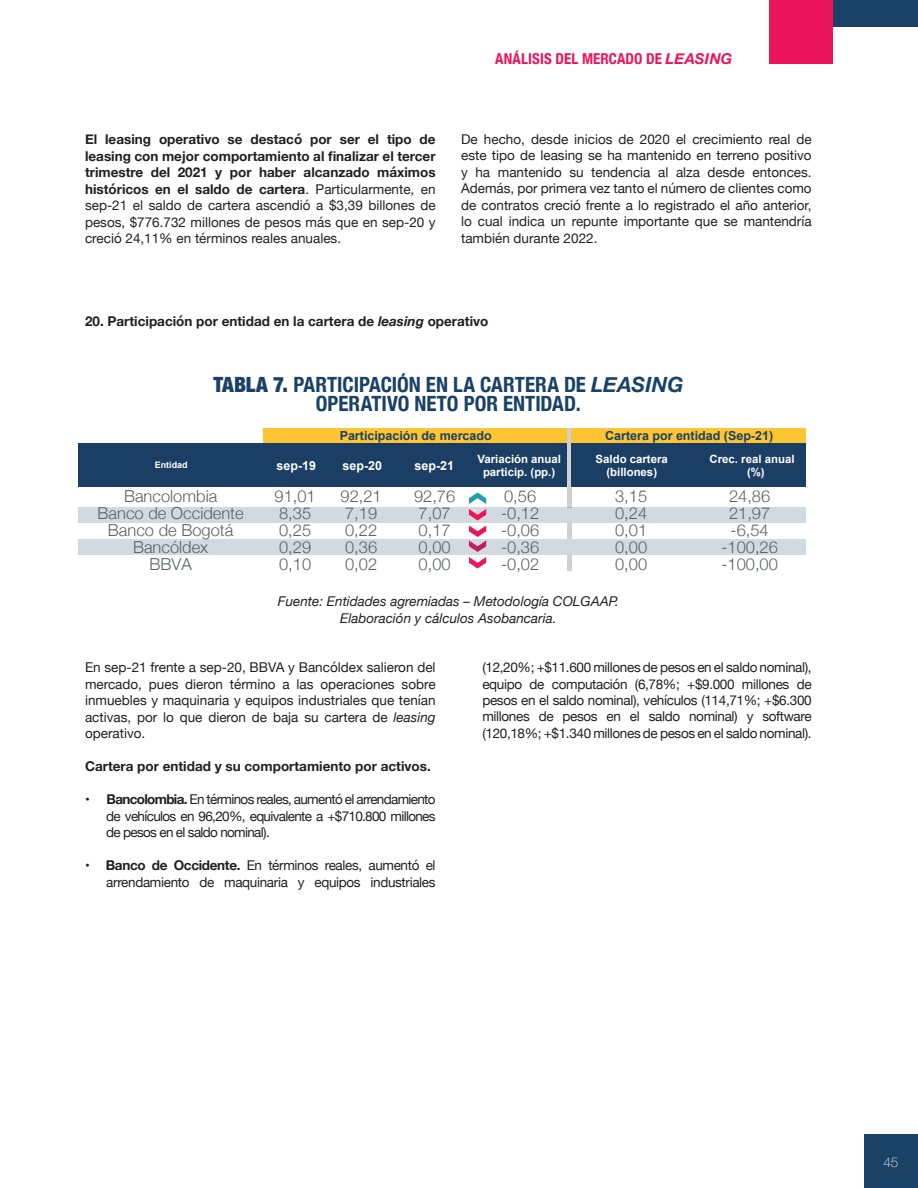
<style>
.page{position:relative;width:918px;height:1188px;background:#fff}
.page>*{position:absolute;margin:0;border:0;box-sizing:border-box;transform-origin:0 0}
.t1{font:700 condensed 21px/19.5px "Helvetica Neue";color:#1a4166;text-align:center}
.t2{font:300 16.5px/17.1px "Helvetica Neue";color:#5d6162}
.t3{font:700 condensed 15px "Helvetica Neue";letter-spacing:.005em;color:#ea155d}
.t4{font:13.5px/16.5px "Helvetica Neue";letter-spacing:-.025em;color:#231f20;text-align:justify}
.t5{font:700 13.5px/16.5px "Helvetica Neue";color:#231f20;text-align:justify}
.t6{font:italic 13.5px/16.5px "Helvetica Neue";color:#231f20;text-align:center}
.t7{font:100 13.5px "Helvetica Neue";color:#fff}
.t8{font:700 12.45px "Arial";color:#1a4263}
.t9{font:700 12.45px "Arial";color:#fff}
.t10{font:700 11.4px/13.6px "Arial";color:#fff;text-align:center}
.t11{font:700 9px "Arial";color:#fff}
.s1{font-style:italic;font-stretch:normal}
.s2{font-weight:400}
.s3{font-style:italic}
.s4{font-weight:900}
.s5{font-weight:700}
</style>
<div class="page">
<div style="left:864px;top:1134px;width:54px;height:54px;background:#1a4166"></div>
<div style="left:769px;top:0;width:64px;height:64px;background:#ea155d"></div>
<div style="left:833px;top:0;width:85px;height:27px;background:#1a4166"></div>
<div style="left:264px;top:428px;width:303px;height:16px;background:#fec432"></div>
<hr style="left:567px;top:428px;width:4px;height:16px;background:#cfd1d0">
<div style="left:571px;top:428px;width:235px;height:16px;background:#fec432"></div>
<div style="left:78px;top:444px;width:489px;height:43px;background:#1a3e64"></div>
<hr style="left:567px;top:444px;width:4px;height:43px;background:#cfd1d0">
<div style="left:571px;top:444px;width:235px;height:43px;background:#1a3e64"></div>
<hr style="left:567px;top:487px;width:4px;height:20px;background:#cfd1d0">
<div style="left:78px;top:507px;width:489px;height:16px;background:#d2d9e0"></div>
<svg style="left:567px;top:507px;width:4px;height:16px"></svg>
<div style="left:571px;top:507px;width:235px;height:16px;background:#d2d9e0"></div>
<hr style="left:567px;top:523px;width:4px;height:16px;background:#cfd1d0">
<div style="left:78px;top:539px;width:489px;height:16px;background:#d2d9e0"></div>
<hr style="left:567px;top:539px;width:4px;height:16px;background:#d2d9e0">
<div style="left:571px;top:539px;width:235px;height:16px;background:#d2d9e0"></div>
<hr style="left:567px;top:555px;width:4px;height:16px;background:#cfd1d0">
<svg style="left:469px;top:492px;width:17px;height:77px"></svg>
<p class="t3" style="left:495px;top:46px;width:239px">ANÁLISIS DEL MERCADO DE <span class="s1">LEASING</span></p>
<p class="t5" style="left:85px;top:131px;width:352px">El leasing operativo se destacó por ser el tipo de leasing con mejor comportamiento al finalizar el tercer trimestre del 2021 y por haber alcanzado máximos históricos en el saldo de cartera<span class="s2">. Particularmente, en sep-21 el saldo de cartera ascendió a $3,39 billones de pesos, $776.732 millones de pesos más que en sep-20 y creció 24,11% en términos reales anuales.</span></p>
<p class="t4" style="left:461px;top:132px;width:352px">De hecho, desde inicios de 2020 el crecimiento real de este tipo de leasing se ha mantenido en terreno positivo y ha mantenido su tendencia al alza desde entonces.<br>Además, por primera vez tanto el número de clientes como de contratos creció frente a lo registrado el año anterior, lo cual indica un repunte importante que se mantendría también durante 2022.</p>
<p class="t5" style="left:85px;top:313px;width:405px">20. Participación por entidad en la cartera de <span class="s3">leasing</span> operativo</p>
<h1 class="t1" style="left:213px;top:373px;width:471px"><span class="s4">TABLA 7.</span> PARTICIPACIÓN EN LA CARTERA DE <span class="s1">LEASING<br></span>OPERATIVO NETO POR ENTIDAD.</h1>
<p class="t8" style="left:340px;top:428px;width:154px">Participación de mercado</p>
<p class="t8" style="left:605px;top:428px;width:169px">Cartera por entidad (Sep-21)</p>
<p class="t9" style="left:277px;top:457px;width:41px">sep-19</p>
<p class="t9" style="left:343px;top:457px;width:41px">sep-20</p>
<p class="t9" style="left:415px;top:457px;width:41px">sep-21</p>
<p class="t10" style="left:477px;top:452px;width:85px">Variación anual particip. (pp.)</p>
<p class="t10" style="left:596px;top:452px;width:74px">Saldo cartera (billones)</p>
<p class="t10" style="left:747px;top:452px;width:49px;text-align:left;text-indent:-37px">Crec. real anual (%)</p>
<p class="t11" style="left:155px;top:459px;width:34px">Entidad</p>
<p class="t2" style="left:98px;top:486px;width:148px;text-align:center">Bancolombia<br>Banco de Occidente<br>Banco de Bogotá<br>Bancóldex<br>BBVA</p>
<p class="t2" style="left:275px;top:486px;width:43px">91,01<br>8,35<br>0,25<br>0,29<br>0,10</p>
<p class="t2" style="left:341px;top:486px;width:43px">92,21<br>7,19<br>0,22<br>0,36<br>0,02</p>
<p class="t2" style="left:414px;top:486px;width:43px">92,76<br>7,07<br>0,17<br>0,00<br>0,00</p>
<p class="t2" style="left:501px;top:486px;width:40px">0,56 -0,12 -0,06 -0,36 -0,02</p>
<p class="t2" style="left:615px;top:486px;width:34px;text-align:justify">3,15<br>0,24<br>0,01<br>0,00<br>0,00</p>
<p class="t2" style="left:721px;top:486px;width:58px;text-align:center">24,86<br>21,97 -6,54 -100,26 -100,00</p>
<p class="t6" style="left:278px;top:594px;width:342px">Fuente: Entidades agremiadas – Metodología COLGAAP.<br>Elaboración y cálculos Asobancaria.</p>
<p class="t4" style="left:85px;top:660px;width:352px">En sep-21 frente a sep-20, BBVA y Bancóldex salieron del mercado, pues dieron término a las operaciones sobre inmuebles y maquinaria y equipos industriales que tenían activas, por lo que dieron de baja su cartera de <span class="s3">leasing </span>operativo.</p>
<p class="t5" style="left:85px;top:758px;width:347px">Cartera por entidad y su comportamiento por activos.</p>
<p class="t4" style="left:106px;top:792px;width:331px;text-indent:-21px">• <span class="s5">Bancolombia.</span> En términos reales, aumentó el arrendamiento de vehículos en 96,20%, equivalente a +$710.800 millones de pesos en el saldo nominal).</p>
<p class="t4" style="left:85px;top:858px;width:352px;text-align:right">• <span class="s5">Banco de Occidente.</span> En términos reales, aumentó el arrendamiento de maquinaria y equipos industriales</p>
<p class="t4" style="left:482px;top:660px;width:331px">(12,20%; +$11.600 millones de pesos en el saldo nominal), equipo de computación (6,78%; +$9.000 millones de pesos en el saldo nominal), vehículos (114,71%; +$6.300 millones de pesos en el saldo nominal) y software (120,18%; +$1.340 millones de pesos en el saldo nominal).</p>
<p class="t7" style="left:883px;top:1152px;width:17px">45</p>
</div>
